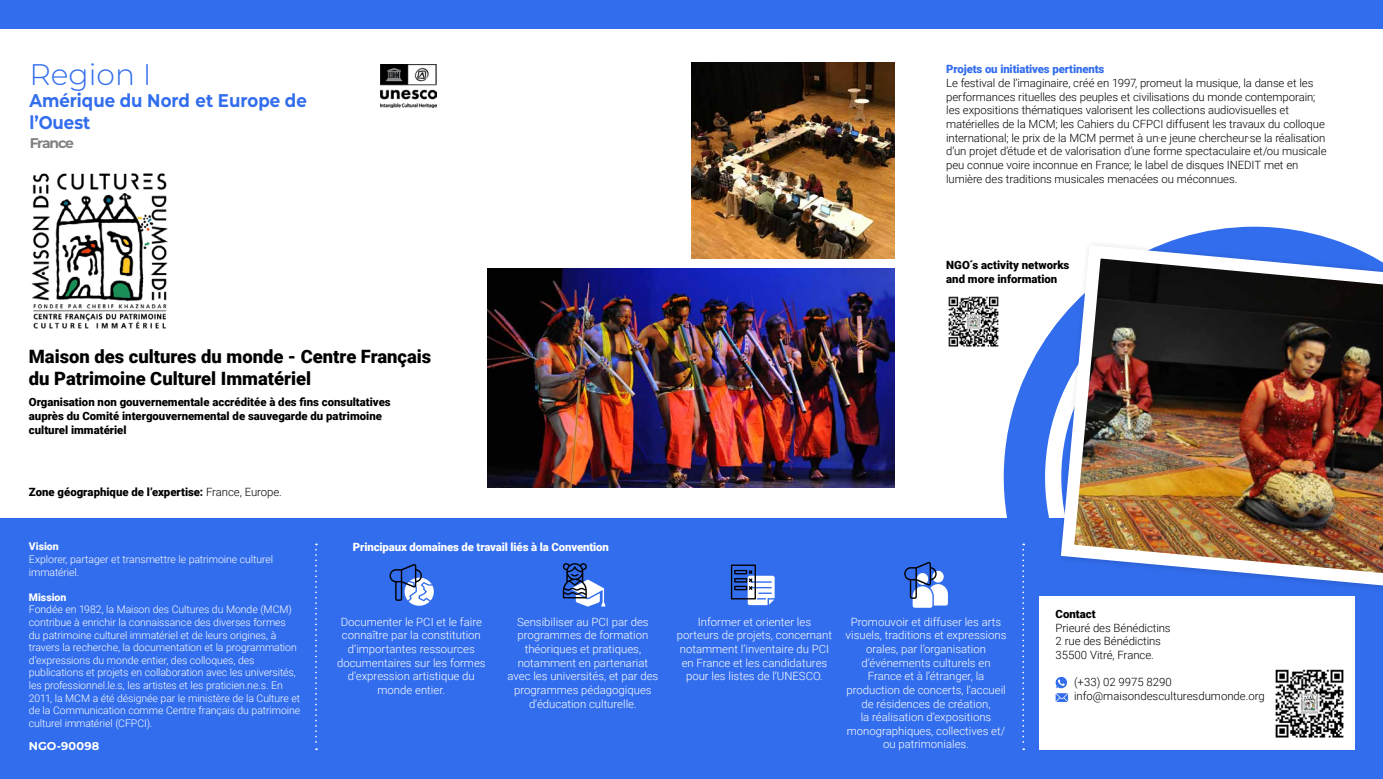
<style>
.page{position:relative;width:1383px;height:779px;background:#fff}
.page>*{position:absolute;margin:0;border:0;box-sizing:border-box;transform-origin:0 0}
.t1{font:300 29.75px "Montserrat";color:#326ded}
.t2{font:900 18.38px/22.1px "Roboto";color:#000}
.t3{font:700 18.38px/22.1px "Montserrat";color:#326ded;scale:.9 1}
.t4{font:700 14px "Montserrat";letter-spacing:-.08em;color:#000}
.t5{font:300 11.38px/13.7px "Roboto";color:#fff;text-align:center}
.t6{font:300 11.38px/13.7px "Roboto";letter-spacing:-.01em;color:#000}
.t7{font:900 11.38px/14px "Roboto";color:#000}
.t8{font:900 11.38px "Roboto";letter-spacing:-.01em;color:#fff}
.t9{font:900 11.38px "Roboto";letter-spacing:-.01em;color:#326ded}
.t10{font:700 11.38px "Montserrat";letter-spacing:.01em;color:#fff}
.t11{font:300 10.5px/12.6px "Roboto";letter-spacing:-.01em;color:#fff}
.t12{font:900 10.5px "Roboto";color:#fff}
.s1{font-weight:300}
</style>
<div class="page">
<div style="left:0;top:518px;width:1382px;height:261px;background:#326ded"></div>
<svg style="left:1003px;top:227px;width:352px;height:501px;fill:#326ded"></svg>
<div style="left:0;top:0;width:1382px;height:29px;background:#326ded"></div>
<img style="left:380px;top:65px;width:57px;height:42px">
<img style="left:31px;top:173px;width:137px;height:156px">
<svg style="left:315px;top:543px;width:2px;height:207px"></svg>
<svg style="left:1022px;top:543px;width:2px;height:207px"></svg>
<img style="left:691px;top:63px;width:203px;height:196px">
<img style="left:487px;top:268px;width:407px;height:219px">
<div style="left:1039px;top:596px;width:315px;height:153px;background:#fff"></div>
<svg style="left:1055px;top:677px;width:13px;height:25px"></svg>
<img style="left:1275px;top:669px;width:69px;height:69px">
<img style="left:948px;top:296px;width:51px;height:51px">
<img style="left:1054px;top:238px;width:328px;height:362px">
<svg style="left:389px;top:564px;width:45px;height:42px"></svg>
<svg style="left:562px;top:563px;width:43px;height:43px"></svg>
<svg style="left:731px;top:564px;width:43px;height:41px"></svg>
<svg style="left:904px;top:562px;width:44px;height:46px"></svg>
<h1 class="t1" style="left:29px;top:55px;width:124px">Region I</h1>
<h2 class="t3" style="left:29px;top:89px;width:310px">Amérique du Nord et Europe de l’Ouest</h2>
<p class="t4" style="left:29px;top:134px;width:46px">France</p>
<h2 class="t2" style="left:29px;top:344px;width:404px">Maison des cultures du monde - Centre Français du Patrimoine Culturel Immatériel</h2>
<p class="t7" style="left:29px;top:395px;width:363px">Organisation non gouvernementale accréditée à des fins consultatives auprès du Comité intergouvernemental de sauvegarde du patrimoine culturel immatériel</p>
<p class="t7" style="left:29px;top:484px;width:254px">Zone géographique de l’expertise: <span class="s1">France, Europe.</span></p>
<p class="t9" style="left:946px;top:61px;width:160px">Projets ou initiatives pertinents</p>
<p class="t6" style="left:946px;top:76px;width:382px">Le festival de l’imaginaire, créé en 1997, promeut la musique, la danse et les performances rituelles des peuples et civilisations du monde contemporain; les expositions thématiques valorisent les collections audiovisuelles et matérielles de la MCM; les Cahiers du CFPCI diffusent les travaux du colloque international; le prix de la MCM permet à un·e jeune chercheur·se la réalisation d’un projet d’étude et de valorisation d’une forme spectaculaire et/ou musicale peu connue voire inconnue en France; le label de disques INEDIT met en lumière des traditions musicales menacées ou méconnues.</p>
<p class="t7" style="left:946px;top:258px;width:125px;line-height:13.7px">NGO´s activity networks and more information</p>
<p class="t12" style="left:29px;top:539px;width:31px">Vision</p>
<p class="t11" style="left:29px;top:552px;width:246px">Explorer, partager et transmettre le patrimoine culturel immatériel.</p>
<p class="t12" style="left:29px;top:590px;width:39px">Mission</p>
<p class="t11" style="left:29px;top:603px;width:273px">Fondée en 1982, la Maison des Cultures du Monde (MCM) contribue à enrichir la connaissance des diverses formes<br>du patrimoine culturel immatériel et de leurs origines, à travers la recherche, la documentation et la programmation d’expressions du monde entier, des colloques, des publications et projets en collaboration avec les universités, les professionnel.le.s, les artistes et les praticien.ne.s. En 2011, la MCM a été désignée par le ministère de la Culture et de la Communication comme Centre français du patrimoine culturel immatériel (CFPCI).</p>
<p class="t10" style="left:29px;top:738px;width:72px">NGO-90098</p>
<p class="t8" style="left:353px;top:539px;width:257px">Principaux domaines de travail liés à la Convention</p>
<p class="t5" style="left:337px;top:614px;width:150px">Documenter le PCI et le faire connaître par la constitution d’importantes ressources documentaires sur les formes d’expression artistique du monde entier.</p>
<p class="t5" style="left:507px;top:614px;width:152px">Sensibiliser au PCI par des programmes de formation théoriques et pratiques, notamment en partenariat avec les universités, et par des programmes pédagogiques d’éducation culturelle.</p>
<p class="t5" style="left:677px;top:614px;width:157px">Informer et orienter les porteurs de projets, concernant notamment l’inventaire du PCI en France et les candidatures pour les listes de l’UNESCO.</p>
<p class="t5" style="left:845px;top:614px;width:162px">Promouvoir et diffuser les arts visuels, traditions et expressions orales, par l’organisation d’événements culturels en<br>France et à l’étranger, la production de concerts, l’accueil de résidences de création,<br>la réalisation d’expositions monographiques, collectives et/ ou patrimoniales.</p>
<p class="t7" style="left:1055px;top:607px;width:42px">Contact</p>
<p class="t6" style="left:1055px;top:620px;width:117px">Prieuré des Bénédictins<br>2 rue des Bénédictins<br>35500 Vitré, France.</p>
<p class="t6" style="left:1074px;top:675px;width:192px">(+33) 02 9975 8290 info@maisondesculturesdumonde.org</p>
</div>
